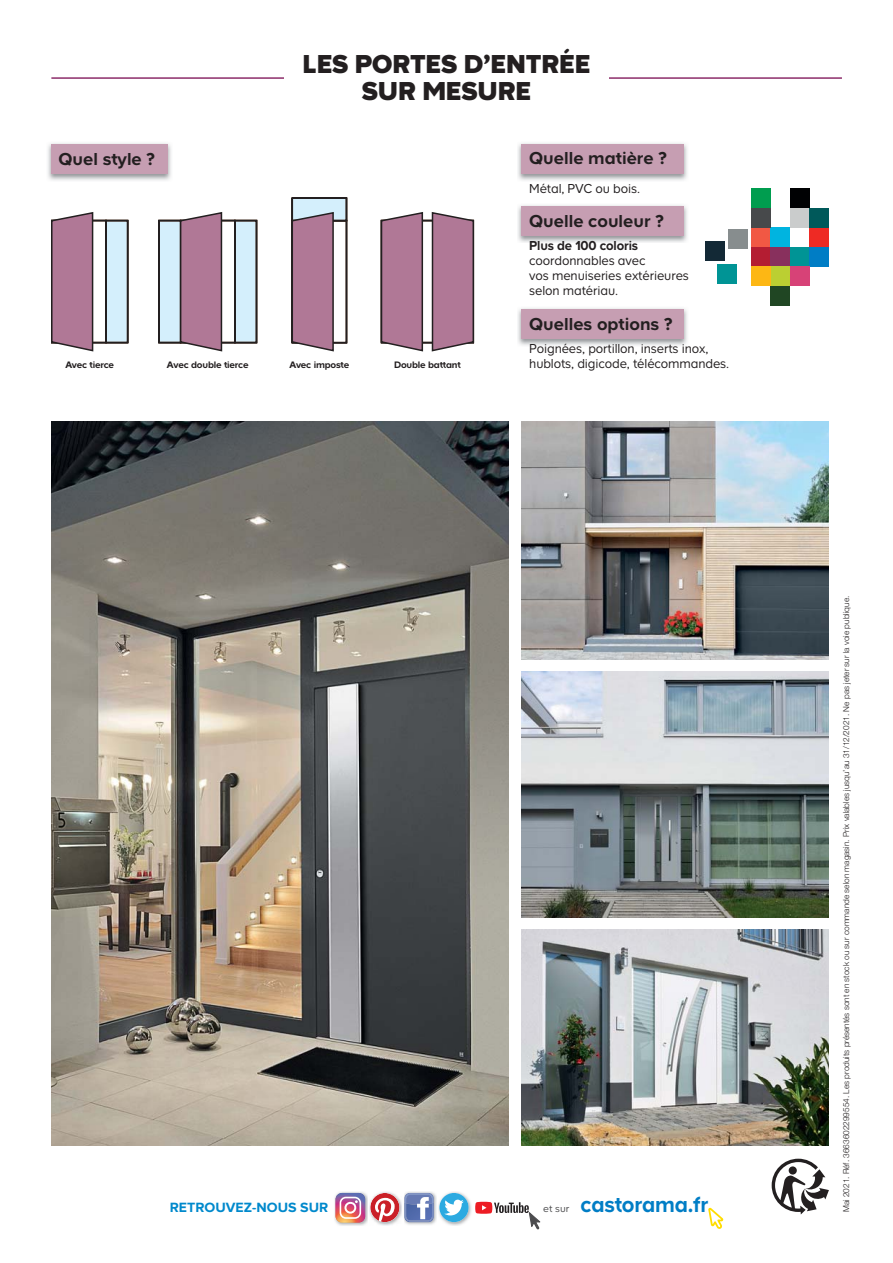
<style>
.page{position:relative;width:893px;height:1263px;background:#fff}
.page>*{position:absolute;margin:0;border:0;box-sizing:border-box;transform-origin:0 0}
.t1{font:900 27px/27px "Casto";color:#231f20;text-align:center}
.t2{font:700 22.8px "Casto";letter-spacing:-.01em;color:#007dc5;scale:.95 1}
.t3{font:700 18px "Casto";color:#231f20}
.t4{font:700 13.95px "Casto";color:#0089cc}
.t5{font:13.5px/15px "Casto";letter-spacing:-.01em;color:#231f20;scale:.95 1}
.t6{font:700 13.5px "Casto";letter-spacing:-.01em;color:#231f20;scale:.95 1}
.t7{font:700 9.75px "Casto";letter-spacing:-.02em;color:#231f20}
.t8{font:300 8.25px "Helvetica Neue LT Std";color:#231f20}
.s1{font-weight:400;font-size:10.2px;color:#4c4c4e}
</style>
<div class="page">
<img style="left:48px;top:143px;width:123px;height:38px">
<div style="left:51px;top:144px;width:117px;height:30px;background:#c69eb2"></div>
<img style="left:518px;top:143px;width:169px;height:38px">
<div style="left:522px;top:144px;width:162px;height:30px;background:#c69eb2"></div>
<img style="left:518px;top:205px;width:169px;height:38px">
<div style="left:522px;top:206px;width:162px;height:30px;background:#c69eb2"></div>
<img style="left:518px;top:308px;width:169px;height:38px">
<div style="left:522px;top:309px;width:162px;height:30px;background:#c69eb2"></div>
<svg style="left:51px;top:212px;width:78px;height:140px"></svg>
<img style="left:51px;top:422px;width:457px;height:723px">
<img style="left:522px;top:930px;width:307px;height:215px">
<img style="left:522px;top:422px;width:307px;height:238px">
<img style="left:522px;top:672px;width:307px;height:246px">
<svg style="left:772px;top:1159px;width:57px;height:56px"></svg>
<img style="left:334px;top:1191px;width:138px;height:35px">
<div style="left:439px;top:1193px;width:30px;height:29px;background:#2caae1;border-radius:50%"></div>
<svg style="left:444px;top:1200px;width:20px;height:15px"></svg>
<svg style="left:475px;top:1202px;width:66px;height:28px"></svg>
<svg style="left:370px;top:1193px;width:64px;height:29px"></svg>
<img style="left:368px;top:1191px;width:1px;height:35px">
<img style="left:335px;top:1193px;width:30px;height:30px">
<svg style="left:335px;top:1193px;width:30px;height:30px"></svg>
<div style="left:340px;top:1197px;width:21px;height:22px;border:2px solid #fff;border-radius:6px"></div>
<div style="left:344px;top:1202px;width:12px;height:12px;border:2px solid #fff;border-radius:50%"></div>
<svg style="left:708px;top:1207px;width:16px;height:22px"></svg>
<hr style="left:51px;top:77px;width:294px;height:2px;background:#8c2c6a">
<hr style="left:548px;top:77px;width:294px;height:2px;background:#8c2c6a">
<div style="left:284px;top:36px;width:324px;height:81px;background:#fff"></div>
<div style="left:751px;top:227px;width:19px;height:20px;background:#f15844"></div>
<div style="left:751px;top:247px;width:19px;height:20px;background:#b41d32"></div>
<div style="left:790px;top:208px;width:19px;height:19px;background:#cacccc"></div>
<div style="left:770px;top:227px;width:19px;height:20px;background:#00b4e0"></div>
<div style="left:770px;top:247px;width:19px;height:20px;background:#88305d"></div>
<div style="left:751px;top:188px;width:19px;height:20px;background:#009d4f"></div>
<div style="left:809px;top:227px;width:20px;height:20px;background:#ee2a24"></div>
<div style="left:790px;top:247px;width:19px;height:20px;background:#009495"></div>
<div style="left:809px;top:208px;width:20px;height:19px;background:#00595a"></div>
<div style="left:809px;top:247px;width:20px;height:20px;background:#007dc5"></div>
<div style="left:751px;top:208px;width:19px;height:19px;background:#47494b"></div>
<div style="left:790px;top:188px;width:19px;height:20px;background:#000103"></div>
<div style="left:770px;top:286px;width:19px;height:20px;background:#204623"></div>
<div style="left:770px;top:266px;width:19px;height:20px;background:#bbcf32"></div>
<div style="left:717px;top:264px;width:20px;height:20px;background:#009495"></div>
<div style="left:705px;top:241px;width:20px;height:20px;background:#132936"></div>
<div style="left:728px;top:229px;width:20px;height:20px;background:#878d8e"></div>
<div style="left:790px;top:266px;width:19px;height:20px;background:#d74277"></div>
<div style="left:751px;top:266px;width:19px;height:20px;background:#fdb714"></div>
<svg style="left:158px;top:212px;width:100px;height:140px"></svg>
<svg style="left:291px;top:197px;width:57px;height:155px"></svg>
<svg style="left:380px;top:212px;width:95px;height:140px;background:#b0859c"></svg>
<h1 class="t1" style="left:303px;top:50px;width:289px">LES PORTES D’ENTRÉE<br>SUR MESURE</h1>
<h3 class="t3" style="left:58px;top:153px;width:98px">Quel style ?</h3>
<h3 class="t3" style="left:529px;top:152px;width:139px">Quelle matière ?</h3>
<h3 class="t5" style="left:529px;top:182px;width:118px">Métal, PVC ou bois.</h3>
<h3 class="t3" style="left:529px;top:215px;width:136px">Quelle couleur ?</h3>
<h3 class="t6" style="left:529px;top:241px;width:116px">Plus de 100 coloris</h3>
<h3 class="t5" style="left:529px;top:255px;width:170px">coordonnables avec<br>vos menuiseries extérieures selon matériau.</h3>
<h3 class="t3" style="left:529px;top:318px;width:145px">Quelles options ?</h3>
<h3 class="t5" style="left:529px;top:343px;width:190px">Poignées, portillon, inserts inox,</h3>
<p class="t7" style="left:65px;top:362px;width:50px">Avec tierce</p>
<p class="t7" style="left:167px;top:362px;width:83px">Avec double tierce</p>
<p class="t7" style="left:289px;top:362px;width:61px">Avec imposte</p>
<p class="t7" style="left:394px;top:362px;width:68px">Double battant</p>
<h3 class="t5" style="left:529px;top:358px;width:212px">hublots, digicode, télécommandes.</h3>
<h3 class="t4" style="left:170px;top:1203px;width:160px">RETROUVEZ-NOUS SUR</h3>
<h2 class="t2" style="left:543px;top:1197px;width:175px"><span class="s1">et sur</span> castorama.fr</h2>
<p class="t8" style="left:843px;top:1212px;width:618px;rotate:-90deg">Mai 2021. Réf. 3663602299554. Les produits présentés sont en stock ou sur commande selon magasin. Prix valables jusqu’au 31/12/2021. Ne pas jeter sur la voie publique.</p>
</div>
